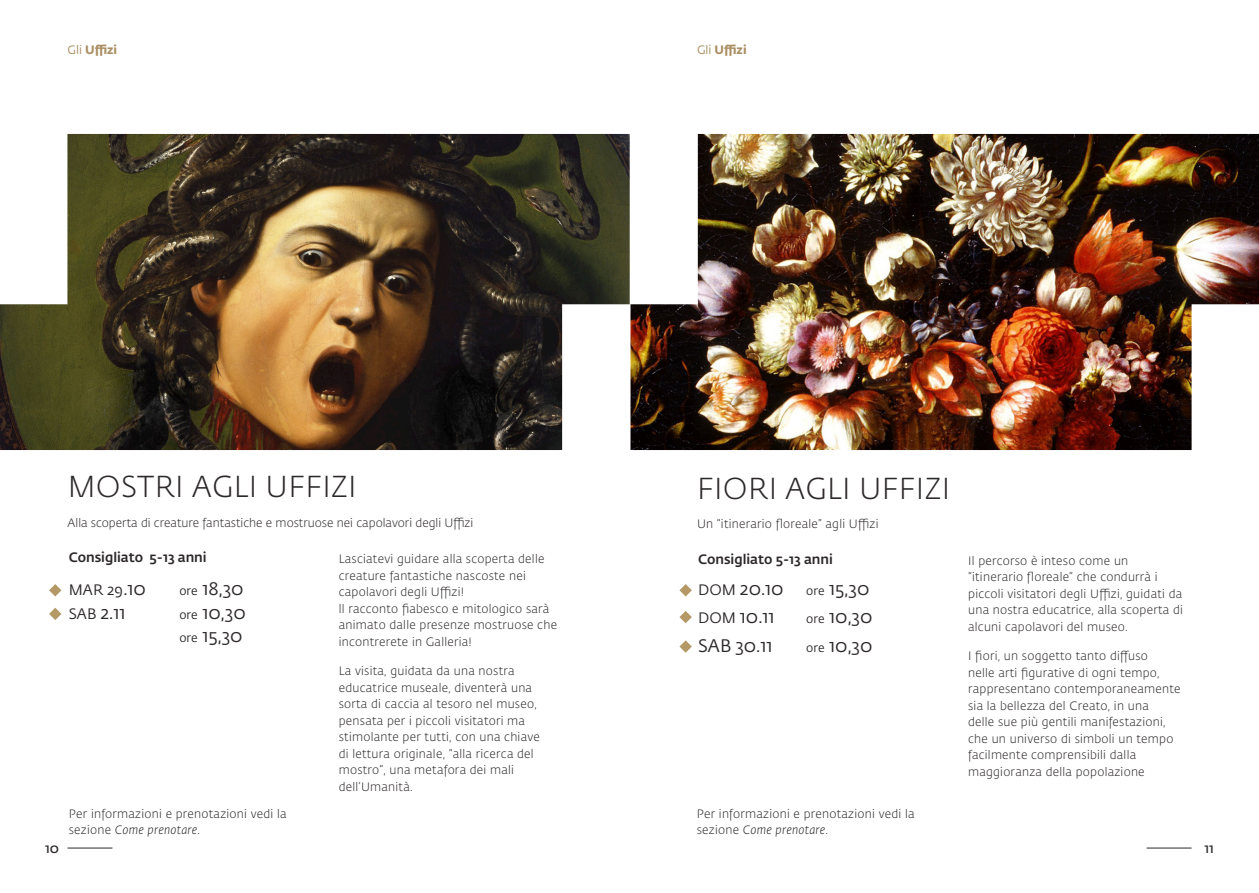
<style>
.page{position:relative;width:1259px;height:893px;background:#fff}
.page>*{position:absolute;margin:0;border:0;box-sizing:border-box;transform-origin:0 0}
.t1{font:300 30px "Fedra Sans Pro";letter-spacing:.01em;color:#2d292a}
.t2{font:18px "Fedra Sans Pro";color:#2d292a}
.t3{font:15px "Fedra Sans Pro";color:#2d292a}
.t4{font:500 13.5px "Fedra Sans Pro";color:#2d292a}
.t5{font:600 13.5px "Fedra Sans Pro";color:#2d292a}
.t6{font:300 12px/16.5px "Fedra Sans Pro";letter-spacing:.02em;color:#2d292a}
.t7{font:300 12px "Fedra Sans Pro";color:#2d292a}
.t8{font:700 12px "Fedra Sans Pro";color:#a98e61}
.s1{font-weight:400}
.s2{font-size:18px}
.s3{font-size:12px}
.s4{font-size:15px}
.s5{font-style:italic}
</style>
<div class="page">
<hr style="left:67px;top:848px;width:45px;height:1px;background:#2d292a">
<hr style="left:1146px;top:848px;width:45px;height:1px;background:#2d292a">
<img style="left:0;top:134px;width:1259px;height:316px">
<svg style="left:49px;top:584px;width:12px;height:12px"></svg>
<svg style="left:49px;top:608px;width:12px;height:12px"></svg>
<svg style="left:679px;top:584px;width:13px;height:12px"></svg>
<svg style="left:679px;top:611px;width:13px;height:12px"></svg>
<svg style="left:679px;top:640px;width:13px;height:13px"></svg>
<p class="t8" style="left:68px;top:40px;width:51px"><span class="s1">Gli</span> Uffizi</p>
<p class="t8" style="left:697px;top:40px;width:51px"><span class="s1">Gli</span> Uffizi</p>
<p class="t1" style="left:68px;top:467px;width:290px">MOSTRI AGLI UFFIZI</p>
<p class="t7" style="left:68px;top:514px;width:407px">Alla scoperta di creature fantastiche e mostruose nei capolavori degli Uffizi</p>
<p class="t6" style="left:339px;top:551px;width:220px">Lasciatevi guidare alla scoperta delle creature fantastiche nascoste nei capolavori degli Uffizi!<br>ll racconto fiabesco e mitologico sarà animato dalle presenze mostruose che incontrerete in Galleria!</p>
<p class="t6" style="left:339px;top:662px;width:203px">La visita, guidata da una nostra educatrice museale, diventerà una sorta di caccia al tesoro nel museo, pensata per i piccoli visitatori ma stimolante per tutti, con una chiave di lettura originale, “alla ricerca del mostro”, una metafora dei mali dell’Umanità.</p>
<p class="t4" style="left:69px;top:547px;width:139px">Consigliato 5-13 anni</p>
<p class="t3" style="left:69px;top:580px;width:79px">MAR 29<span class="s2">.10</span></p>
<p class="t2" style="left:179px;top:576px;width:66px"><span class="s3">ore</span> 18,30</p>
<p class="t2" style="left:69px;top:600px;width:58px"><span class="s4">SAB</span> 2.11</p>
<p class="t2" style="left:179px;top:600px;width:68px"><span class="s3">ore</span> 10,30</p>
<p class="t2" style="left:179px;top:623px;width:65px"><span class="s3">ore</span> 15,30</p>
<p class="t6" style="left:69px;top:805px;width:219px">Per informazioni e prenotazioni vedi la sezione <span class="s5">Come prenotare</span>.</p>
<p class="t1" style="left:697px;top:468px;width:254px">FIORI AGLI UFFIZI</p>
<p class="t6" style="left:697px;top:515px;width:183px">Un “itinerario floreale” agli Uffizi</p>
<p class="t4" style="left:698px;top:548px;width:136px">Consigliato 5-13 anni</p>
<p class="t2" style="left:698px;top:576px;width:87px"><span class="s4">DOM</span> 20.10</p>
<p class="t2" style="left:806px;top:576px;width:65px"><span class="s3">ore</span> 15,30</p>
<p class="t2" style="left:698px;top:604px;width:78px"><span class="s4">DOM</span> 10.11</p>
<p class="t2" style="left:806px;top:604px;width:68px"><span class="s3">ore</span> 10,30</p>
<p class="t2" style="left:698px;top:633px;width:76px">SAB 30.11</p>
<p class="t2" style="left:806px;top:633px;width:68px"><span class="s3">ore</span> 10,30</p>
<p class="t6" style="left:697px;top:805px;width:219px">Per informazioni e prenotazioni vedi la sezione <span class="s5">Come prenotare</span>.</p>
<p class="t6" style="left:968px;top:552px;width:216px">Il percorso è inteso come un “itinerario floreale” che condurrà i piccoli visitatori degli Uffizi, guidati da una nostra educatrice, alla scoperta di alcuni capolavori del museo.</p>
<p class="t6" style="left:968px;top:647px;width:214px">I fiori, un soggetto tanto diffuso<br>nelle arti figurative di ogni tempo, rappresentano contemporaneamente sia la bellezza del Creato, in una<br>delle sue più gentili manifestazioni, che un universo di simboli un tempo facilmente comprensibili dalla maggioranza della popolazione</p>
<p class="t5" style="left:45px;top:838px;width:15px">10</p>
<p class="t5" style="left:1204px;top:838px;width:11px">11</p>
</div>
